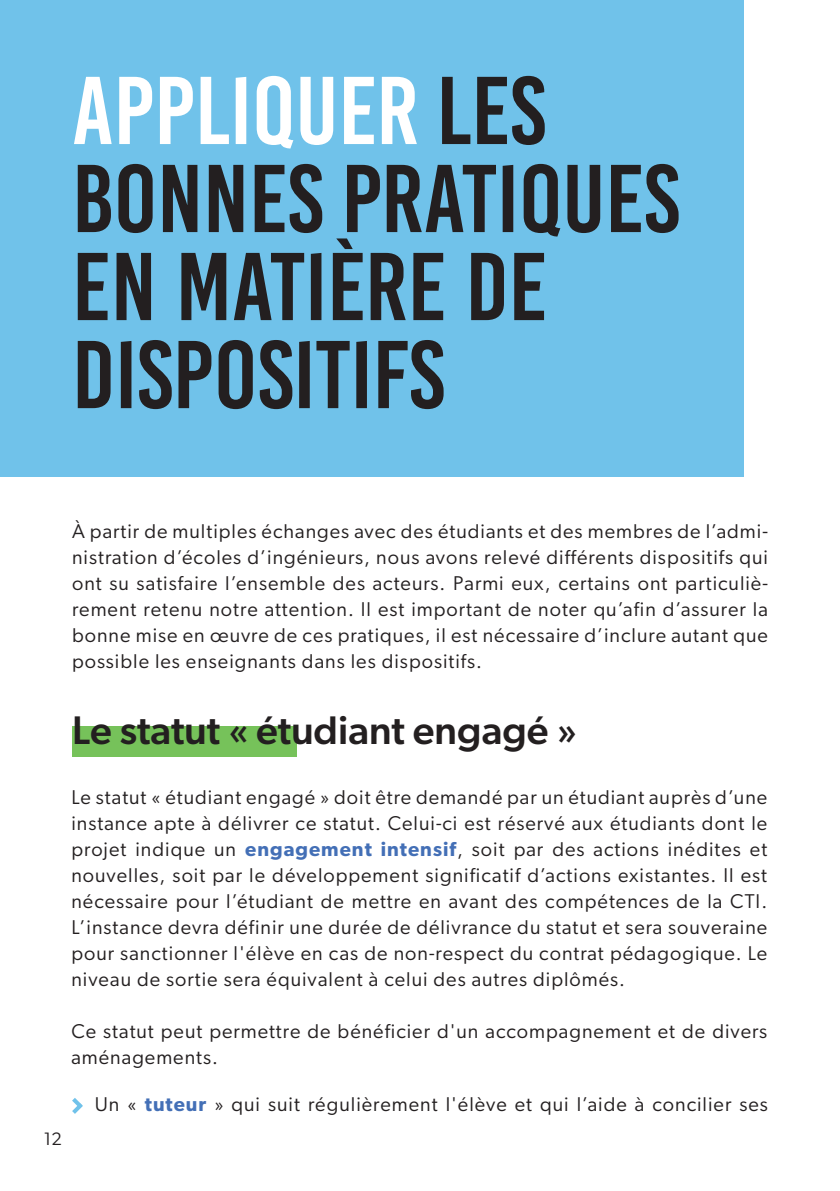
<style>
.page{position:relative;width:840px;height:1191px;background:#fff}
.page>*{position:absolute;margin:0;border:0;box-sizing:border-box;transform-origin:0 0}
.t1{font:96px/88px "Base One";color:#231f20;scale:1.04 1}
.t2{font:500 40px "Gibson";color:#231f20}
.t3{font:20px/26px "Gibson";letter-spacing:.05em;color:#231f20;text-align:justify}
.t4{font:18px "Gibson";color:#231f20}
.s1{color:#fff}
.s2{font-weight:600;color:#436fb6}
</style>
<div class="page">
<div style="left:0;top:0;width:743px;height:476px;background:#70c2ea"></div>
<div style="left:72px;top:726px;width:224px;height:31px;background:#76c25a"></div>
<svg style="left:72px;top:1098px;width:11px;height:16px"></svg>
<p class="t1" style="left:72px;top:67px;width:585px"><span class="s1">APPLIQUER</span> LES<br>BONNES PRATIQUES<br>EN MATIÈRE DE<br>DISPOSITIFS</p>
<p class="t3" style="left:72px;top:518px;width:697px">À partir de multiples échanges avec des étudiants et des membres de l’admi&shy;nistration d’écoles d’ingénieurs, nous avons relevé différents dispositifs qui ont su satisfaire l’ensemble des acteurs. Parmi eux, certains ont particuliè&shy;rement retenu notre attention. Il est important de noter qu’afin d’assurer la bonne mise en œuvre de ces pratiques, il est nécessaire d’inclure autant que possible les enseignants dans les dispositifs.</p>
<p class="t2" style="left:72px;top:706px;width:506px">Le statut « étudiant engagé »</p>
<p class="t4" style="left:44px;top:1127px;width:19px">12</p>
<p class="t3" style="left:71px;top:783px;width:697px">Le statut « étudiant engagé » doit être demandé par un étudiant auprès d’une instance apte à délivrer ce statut. Celui-ci est réservé aux étudiants dont le projet indique un <span class="s2">engagement intensif</span>, soit par des actions inédites et nouvelles, soit par le développement significatif d’actions existantes. Il est nécessaire pour l’étudiant de mettre en avant des compétences de la CTI.<br>L’instance devra définir une durée de délivrance du statut et sera souveraine pour sanctionner l'élève en cas de non-respect du contrat pédagogique. Le niveau de sortie sera équivalent à celui des autres diplômés.</p>
<p class="t3" style="left:71px;top:1017px;width:697px">Ce statut peut permettre de bénéficier d'un accompagnement et de divers aménagements.</p>
<p class="t3" style="left:95px;top:1090px;width:674px">Un « <span class="s2">tuteur</span> » qui suit régulièrement l'élève et qui l’aide à concilier ses</p>
</div>
